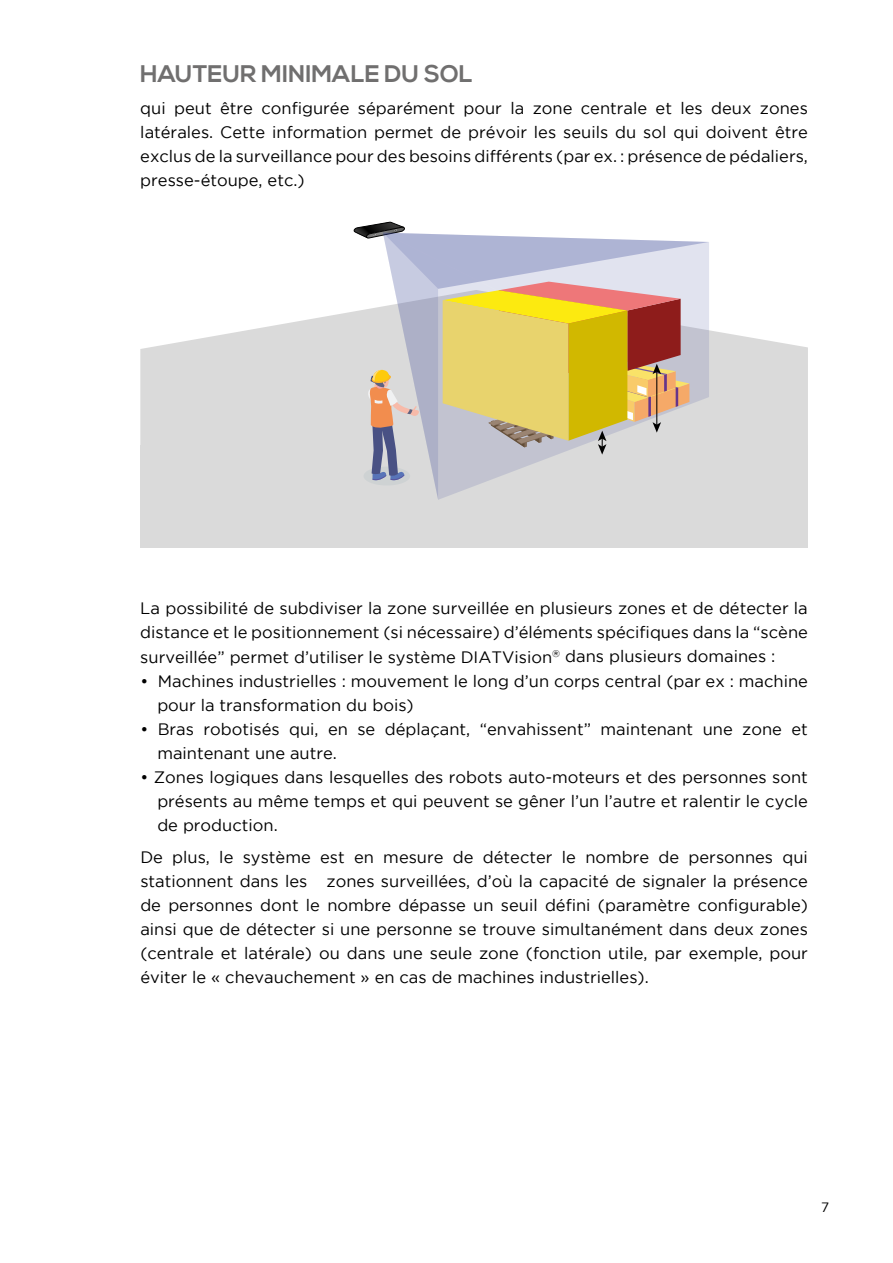
<style>
.page{position:relative;width:893px;height:1263px;background:#fff}
.page>*{position:absolute;margin:0;border:0;box-sizing:border-box;transform-origin:0 0}
.t1{font:700 24px "Nexa";color:#706f6f}
.t2{font:16.5px/24px "Gotham";color:#000;text-align:justify}
.t3{font:13.5px "Gotham";color:#000}
</style>
<div class="page">
<div style="left:140px;top:445px;width:668px;height:102px;background:#dadada"></div>
<svg style="left:140px;top:311px;width:668px;height:134px;fill:#dadada"></svg>
<svg style="left:354px;top:222px;width:355px;height:278px"></svg>
<h1 class="t1" style="left:140px;top:60px;width:334px">HAUTEUR MINIMALE DU SOL</h1>
<p class="t2" style="left:140px;top:96px;width:669px">qui peut être configurée séparément pour la zone centrale et les deux zones latérales. Cette information permet de prévoir les seuils du sol qui doivent être exclus de la surveillance pour des besoins différents (par ex. : présence de pédaliers, presse-étoupe, etc.)</p>
<p class="t2" style="left:140px;top:596px;width:669px">La possibilité de subdiviser la zone surveillée en plusieurs zones et de détecter la distance et le positionnement (si nécessaire) d’éléments spécifiques dans la “scène surveillée” permet d’utiliser le système DIATVision<sup>®</sup> dans plusieurs domaines :</p>
<p class="t2" style="left:157px;top:668px;width:652px;text-indent:-17px">• Machines industrielles : mouvement le long d’un corps central (par ex : machine pour la transformation du bois)</p>
<p class="t2" style="left:157px;top:716px;width:652px;text-indent:-17px">• Bras robotisés qui, en se déplaçant, “envahissent” maintenant une zone et maintenant une autre.</p>
<p class="t2" style="left:157px;top:764px;width:652px;text-indent:-17px">• Zones logiques dans lesquelles des robots auto-moteurs et des personnes sont présents au même temps et qui peuvent se gêner l’un l’autre et ralentir le cycle de production.</p>
<p class="t2" style="left:140px;top:845px;width:669px">De plus, le système est en mesure de détecter le nombre de personnes qui stationnent dans les zones surveillées, d’où la capacité de signaler la présence de personnes dont le nombre dépasse un seuil défini (paramètre configurable) ainsi que de détecter si une personne se trouve simultanément dans deux zones (centrale et latérale) ou dans une seule zone (fonction utile, par exemple, pour éviter le « chevauchement » en cas de machines industrielles).</p>
<p class="t3" style="left:821px;top:1200px;width:10px">7</p>
</div>
